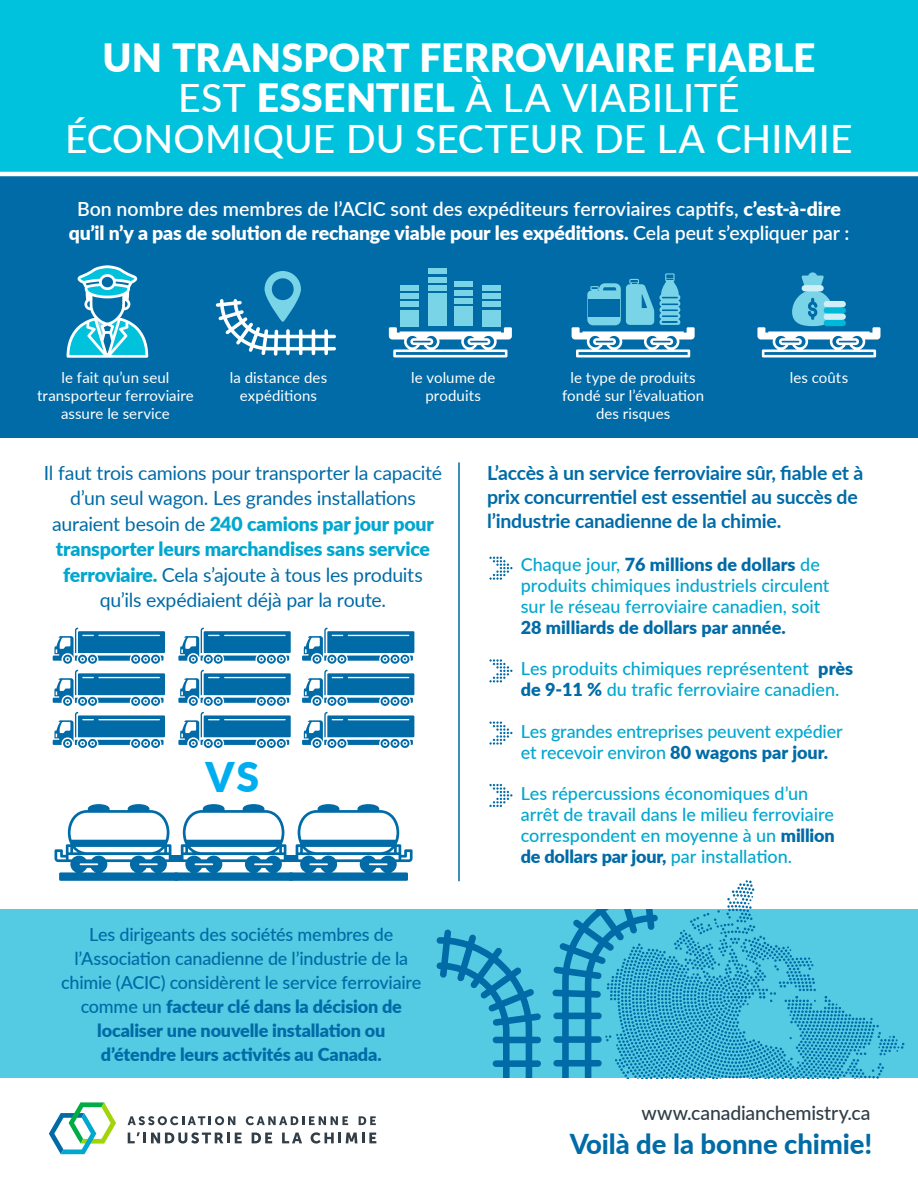
<style>
.page{position:relative;width:918px;height:1188px;background:#fff}
.page>*{position:absolute;margin:0;border:0;box-sizing:border-box;transform-origin:0 0}
.t1{font:900 40.95px "Lato";color:#00aeef}
.t2{font:500 39px/40.5px "Lato";color:#fff;text-align:center}
.t3{font:900 39px "Lato";letter-spacing:.005em;color:#fff}
.t4{font:800 27.45px "Lato";letter-spacing:-.005em;color:#006ba7}
.t5{font:19.5px/25.5px "Lato";letter-spacing:-.015em;color:#006ba7;text-align:center}
.t6{font:600 19.5px/24px "Lato";color:#fff;text-align:center}
.t7{font:700 19.5px/24px "Lato";letter-spacing:-.01em;color:#006ba7}
.t8{font:500 19.5px "Lato";letter-spacing:-.01em;color:#313e48}
.t9{font:500 18px/21px "Lato";color:#00a7cf}
.t10{font:500 18px/24px "Lato";letter-spacing:-.01em;color:#006ba7;text-align:center}
.t11{font:15px/18px "Lato";letter-spacing:.005em;color:#fff;text-align:center}
.s1{font-weight:900}
.s2{font-weight:900;color:#00a7cf}
.s3{font-weight:900;color:#006ba7}
</style>
<div class="page">
<div style="left:0;top:910px;width:918px;height:168px;background:#54cbe2"></div>
<div style="left:0;top:142px;width:918px;height:296px;background:#006ba7"></div>
<div style="left:0;top:0;width:918px;height:176px;background:#00c2dd"></div>
<hr style="left:0;top:172px;width:918px;height:4px;background:#fff">
<svg style="left:67px;top:265px;width:81px;height:93px"></svg>
<svg style="left:216px;top:271px;width:120px;height:85px"></svg>
<div style="left:401px;top:310px;width:18px;height:16px;background:#7ad4e7"></div>
<div style="left:401px;top:301px;width:18px;height:6px;background:#7ad4e7"></div>
<div style="left:482px;top:310px;width:18px;height:16px;background:#7ad4e7"></div>
<div style="left:401px;top:293px;width:18px;height:6px;background:#7ad4e7"></div>
<div style="left:401px;top:285px;width:18px;height:6px;background:#7ad4e7"></div>
<div style="left:482px;top:301px;width:18px;height:6px;background:#7ad4e7"></div>
<div style="left:482px;top:293px;width:18px;height:6px;background:#7ad4e7"></div>
<div style="left:482px;top:285px;width:18px;height:6px;background:#7ad4e7"></div>
<div style="left:428px;top:294px;width:18px;height:32px;background:#7ad4e7"></div>
<div style="left:428px;top:285px;width:18px;height:6px;background:#7ad4e7"></div>
<div style="left:428px;top:277px;width:18px;height:6px;background:#7ad4e7"></div>
<div style="left:428px;top:269px;width:18px;height:5px;background:#7ad4e7"></div>
<div style="left:454px;top:306px;width:18px;height:20px;background:#7ad4e7"></div>
<div style="left:454px;top:298px;width:18px;height:6px;background:#7ad4e7"></div>
<div style="left:454px;top:290px;width:18px;height:5px;background:#7ad4e7"></div>
<div style="left:454px;top:281px;width:18px;height:6px;background:#7ad4e7"></div>
<svg style="left:389px;top:327px;width:123px;height:30px"></svg>
<svg style="left:572px;top:273px;width:123px;height:84px"></svg>
<svg style="left:757px;top:272px;width:123px;height:85px"></svg>
<div style="left:824px;top:301px;width:22px;height:6px;background:#d0eef6;border-radius:3px"></div>
<div style="left:824px;top:307px;width:22px;height:7px;background:#00b9d8;border-radius:3px"></div>
<div style="left:824px;top:314px;width:22px;height:6px;background:#d0eef6;border-radius:3px"></div>
<div style="left:824px;top:320px;width:22px;height:6px;background:#00b9d8;border-radius:3px"></div>
<div style="left:802px;top:285px;width:22px;height:6px;background:#d0eef6;border-radius:3px"></div>
<svg style="left:437px;top:880px;width:467px;height:199px"></svg>
<svg style="left:55px;top:804px;width:358px;height:77px"></svg>
<div style="left:170px;top:855px;width:12px;height:7px;background:#006ba7"></div>
<div style="left:285px;top:855px;width:12px;height:7px;background:#006ba7"></div>
<svg style="left:53px;top:628px;width:112px;height:36px"></svg>
<svg style="left:53px;top:670px;width:112px;height:36px"></svg>
<svg style="left:53px;top:712px;width:112px;height:36px"></svg>
<svg style="left:178px;top:628px;width:113px;height:36px"></svg>
<svg style="left:178px;top:670px;width:113px;height:36px"></svg>
<svg style="left:178px;top:712px;width:113px;height:36px"></svg>
<svg style="left:302px;top:628px;width:112px;height:36px"></svg>
<svg style="left:302px;top:670px;width:112px;height:36px"></svg>
<svg style="left:302px;top:712px;width:112px;height:36px"></svg>
<hr style="left:458px;top:462px;width:2px;height:419px;background:#006ba7">
<svg style="left:489px;top:557px;width:23px;height:23px"></svg>
<svg style="left:489px;top:659px;width:23px;height:23px"></svg>
<svg style="left:489px;top:722px;width:23px;height:23px"></svg>
<svg style="left:489px;top:784px;width:23px;height:23px"></svg>
<svg style="left:128px;top:1116px;width:107px;height:9px"></svg>
<svg style="left:246px;top:1116px;width:102px;height:9px"></svg>
<svg style="left:359px;top:1116px;width:17px;height:9px"></svg>
<svg style="left:128px;top:1132px;width:114px;height:12px"></svg>
<svg style="left:252px;top:1133px;width:20px;height:10px"></svg>
<svg style="left:282px;top:1133px;width:20px;height:10px"></svg>
<svg style="left:311px;top:1132px;width:65px;height:12px"></svg>
<svg style="left:49px;top:1102px;width:67px;height:52px"></svg>
<p class="t3" style="left:102px;top:28px;width:715px">UN TRANSPORT FERROVIAIRE FIABLE</p>
<p class="t2" style="left:65px;top:76px;width:789px">EST <span class="s1">ESSENTIEL</span> À LA VIABILITÉ<br>ÉCONOMIQUE DU SECTEUR DE LA CHIMIE</p>
<p class="t6" style="left:69px;top:196px;width:782px">Bon nombre des membres de l’ACIC sont des expéditeurs ferroviaires captifs, <span class="s1">c’est-à-dire qu’il n’y a pas de solution de rechange viable pour les expéditions.</span> Cela peut s’expliquer par :</p>
<p class="t11" style="left:37px;top:368px;width:158px">le fait qu’un seul transporteur ferroviaire assure le service</p>
<p class="t11" style="left:230px;top:368px;width:99px">la distance des expéditions</p>
<p class="t11" style="left:411px;top:368px;width:86px">le volume de produits</p>
<p class="t11" style="left:570px;top:368px;width:127px">le type de produits</p>
<p class="t11" style="left:790px;top:368px;width:60px">les coûts</p>
<p class="t11" style="left:562px;top:386px;width:144px">fondé sur l’évaluation des risques</p>
<p class="t5" style="left:44px;top:459px;width:400px">Il faut trois camions pour transporter la capacité d’un seul wagon. Les grandes installations auraient besoin de <span class="s2">240 camions par jour pour transporter leurs marchandises sans service ferroviaire.</span> Cela s’ajoute à tous les produits qu’ils expédiaient déjà par la route.</p>
<p class="t1" style="left:206px;top:746px;width:55px">VS</p>
<p class="t10" style="left:61px;top:921px;width:362px">Les dirigeants des sociétés membres de l’Association canadienne de l’industrie de la chimie (ACIC) considèrent le service ferroviaire comme un <span class="s1">facteur clé dans la décision de localiser une nouvelle installation ou d’étendre leurs activités au Canada.</span></p>
<p class="t7" style="left:487px;top:460px;width:378px">L’accès à un service ferroviaire sûr, fiable et à prix concurrentiel est essentiel au succès de l’industrie canadienne de la chimie.</p>
<p class="t9" style="left:521px;top:553px;width:310px">Chaque jour, <span class="s3">76 millions de dollars</span> de produits chimiques industriels circulent sur le réseau ferroviaire canadien, soit <span class="s3">28 milliards de dollars par année.</span></p>
<p class="t9" style="left:521px;top:658px;width:334px">Les produits chimiques représentent <span class="s3">près de 9-11 %</span> du trafic ferroviaire canadien.</p>
<p class="t9" style="left:521px;top:720px;width:323px">Les grandes entreprises peuvent expédier et recevoir environ <span class="s3">80 wagons par jour.</span></p>
<p class="t9" style="left:521px;top:782px;width:315px">Les répercussions économiques d’un arrêt de travail dans le milieu ferroviaire correspondent en moyenne à un <span class="s3">million de dollars par jour,</span> par installation.</p>
<p class="t8" style="left:641px;top:1099px;width:231px">www.canadianchemistry.ca</p>
<p class="t4" style="left:570px;top:1124px;width:304px">Voilà de la bonne chimie!</p>
</div>
